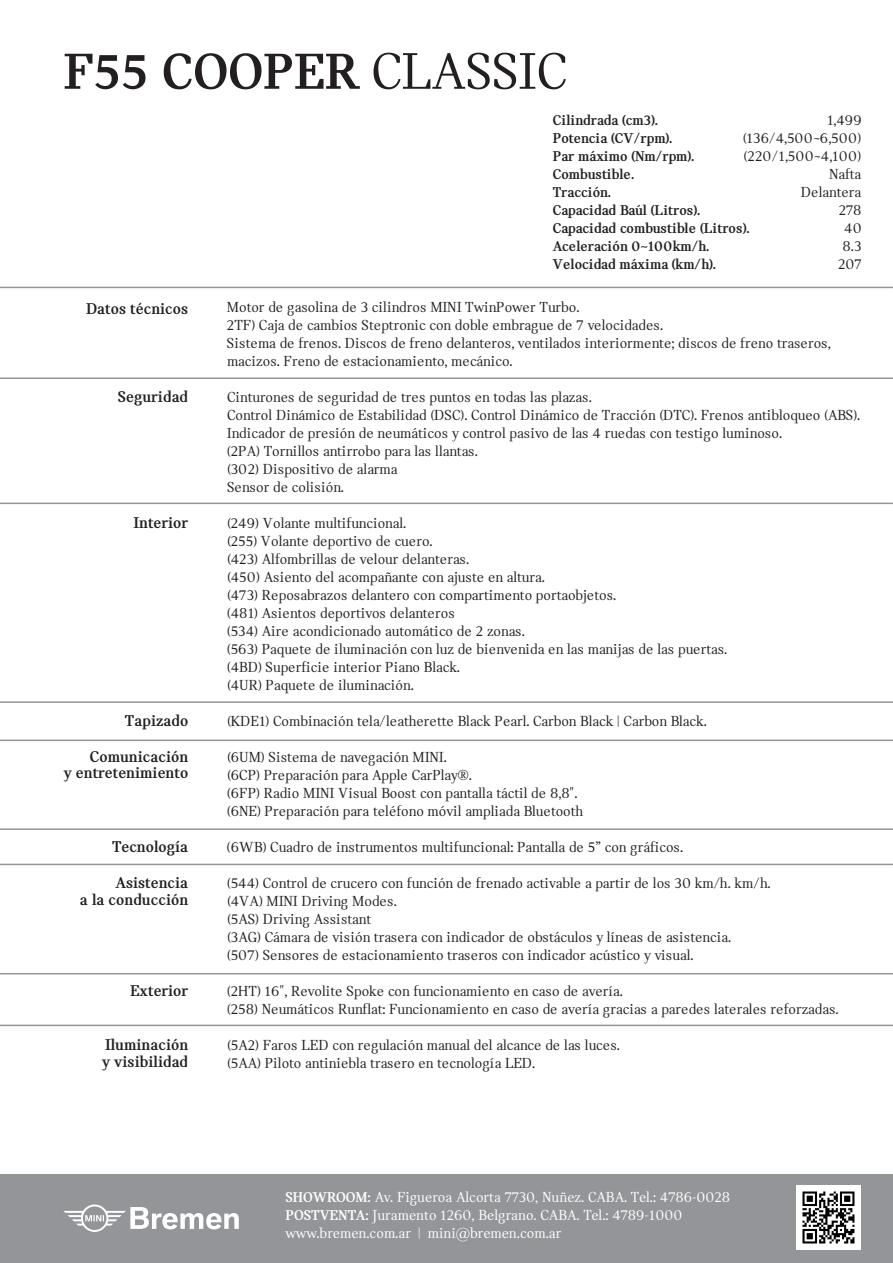
<style>
.page{position:relative;width:893px;height:1263px;background:#fff}
.page>*{position:absolute;margin:0;border:0;box-sizing:border-box;transform-origin:0 0}
.t1{font:700 54px "MINI Serif";color:#231f20}
.t2{font:700 16.5px/16.5px "MINI Serif";color:#231f20}
.t3{font:15px/18px "MINI Serif";color:#231f20}
.t4{font:700 15px/18px "MINI Serif";color:#231f20}
.t5{font:15px/18px "MINI Serif";color:#fff}
.s1{font-weight:400}
.s2{font-weight:700}
</style>
<div class="page">
<hr style="left:0;top:287px;width:893px;height:1px;background:#939598">
<hr style="left:0;top:377px;width:893px;height:2px;background:#939598">
<hr style="left:0;top:503px;width:893px;height:1px;background:#939598">
<hr style="left:0;top:701px;width:893px;height:2px;background:#939598">
<hr style="left:0;top:739px;width:893px;height:2px;background:#939598">
<hr style="left:0;top:828px;width:893px;height:2px;background:#939598">
<hr style="left:0;top:864px;width:893px;height:1px;background:#939598">
<hr style="left:0;top:973px;width:893px;height:1px;background:#939598">
<hr style="left:0;top:1025px;width:893px;height:1px;background:#939598">
<div style="left:0;top:1174px;width:893px;height:89px;background:#939598"></div>
<svg style="left:63px;top:1204px;width:176px;height:28px"></svg>
<img style="left:797px;top:1186px;width:64px;height:64px">
<h1 class="t1" style="left:63px;top:40px;width:505px">F55 COOPER <span class="s1">CLASSIC</span></h1>
<p class="t2" style="left:86px;top:301px;width:104px">Datos técnicos</p>
<p class="t2" style="left:118px;top:388px;width:72px">Seguridad</p>
<p class="t2" style="left:133px;top:514px;width:56px">Interior</p>
<p class="t2" style="left:125px;top:712px;width:65px">Tapizado</p>
<p class="t2" style="left:64px;top:748px;width:126px;text-align:right">Comunicación<br>y entretenimiento</p>
<p class="t2" style="left:112px;top:828px;width:78px;line-height:36.2px">Tecnología<br>Asistencia</p>
<p class="t2" style="left:80px;top:891px;width:110px">a la conducción</p>
<p class="t2" style="left:130px;top:982px;width:60px">Exterior</p>
<p class="t2" style="left:102px;top:1036px;width:88px">Iluminación y visibilidad</p>
<p class="t4" style="left:553px;top:111px;width:198px">Cilindrada (cm3).<br>Potencia (CV/rpm).<br>Par máximo (Nm/rpm).<br>Combustible.<br>Tracción.<br>Capacidad Baúl (Litros).<br>Capacidad combustible (Litros).<br>Aceleración 0~100km/h.<br>Velocidad máxima (km/h).</p>
<p class="t3" style="left:743px;top:112px;width:120px;text-align:right">1,499 (136/4,500~6,500) (220/1,500~4,100)<br>Nafta<br>Delantera<br>278<br>40<br>8.3<br>207</p>
<p class="t3" style="left:227px;top:298px;width:606px">Motor de gasolina de 3 cilindros MINI TwinPower Turbo.<br>2TF) Caja de cambios Steptronic con doble embrague de 7 velocidades.<br>Sistema de frenos. Discos de freno delanteros, ventilados interiormente; discos de freno traseros, macizos. Freno de estacionamiento, mecánico.</p>
<p class="t3" style="left:227px;top:388px;width:635px">Cinturones de seguridad de tres puntos en todas las plazas.<br>Control Dinámico de Estabilidad (DSC). Control Dinámico de Tracción (DTC). Frenos antibloqueo (ABS).<br>Indicador de presión de neumáticos y control pasivo de las 4 ruedas con testigo luminoso.<br>(2PA) Tornillos antirrobo para las llantas.<br>(302) Dispositivo de alarma<br>Sensor de colisión.</p>
<p class="t3" style="left:227px;top:514px;width:502px">(249) Volante multifuncional.<br>(255) Volante deportivo de cuero.<br>(423) Alfombrillas de velour delanteras.<br>(450) Asiento del acompañante con ajuste en altura.<br>(473) Reposabrazos delantero con compartimento portaobjetos.<br>(481) Asientos deportivos delanteros<br>(534) Aire acondicionado automático de 2 zonas.<br>(563) Paquete de iluminación con luz de bienvenida en las manijas de las puertas. (4BD) Superficie interior Piano Black.<br>(4UR) Paquete de iluminación.</p>
<p class="t3" style="left:227px;top:712px;width:481px">(KDE1) Combinación tela/leatherette Black Pearl. Carbon Black | Carbon Black.</p>
<p class="t3" style="left:227px;top:748px;width:358px">(6UM) Sistema de navegación MINI.<br>(6CP) Preparación para Apple CarPlay®.<br>(6FP) Radio MINI Visual Boost con pantalla táctil de 8,8". (6NE) Preparación para teléfono móvil ampliada Bluetooth</p>
<p class="t3" style="left:227px;top:838px;width:458px">(6WB) Cuadro de instrumentos multifuncional: Pantalla de 5” con gráficos.</p>
<p class="t3" style="left:227px;top:874px;width:545px">(544) Control de crucero con función de frenado activable a partir de los 30 km/h. km/h. (4VA) MINI Driving Modes.<br>(5AS) Driving Assistant<br>(3AG) Cámara de visión trasera con indicador de obstáculos y líneas de asistencia.<br>(507) Sensores de estacionamiento traseros con indicador acústico y visual.</p>
<p class="t3" style="left:227px;top:982px;width:613px">(2HT) 16", Revolite Spoke con funcionamiento en caso de avería.<br>(258) Neumáticos Runflat: Funcionamiento en caso de avería gracias a paredes laterales reforzadas.</p>
<p class="t3" style="left:227px;top:1036px;width:395px">(5A2) Faros LED con regulación manual del alcance de las luces. (5AA) Piloto antiniebla trasero en tecnología LED.</p>
<p class="t5" style="left:285px;top:1188px;width:446px"><span class="s2">SHOWROOM:</span> Av. Figueroa Alcorta 7730, Nuñez. CABA. Tel.: 4786-0028<br><span class="s2">POSTVENTA:</span> Juramento 1260, Belgrano. CABA. Tel.: 4789-1000 www.bremen.com.ar | mini@bremen.com.ar</p>
</div>
